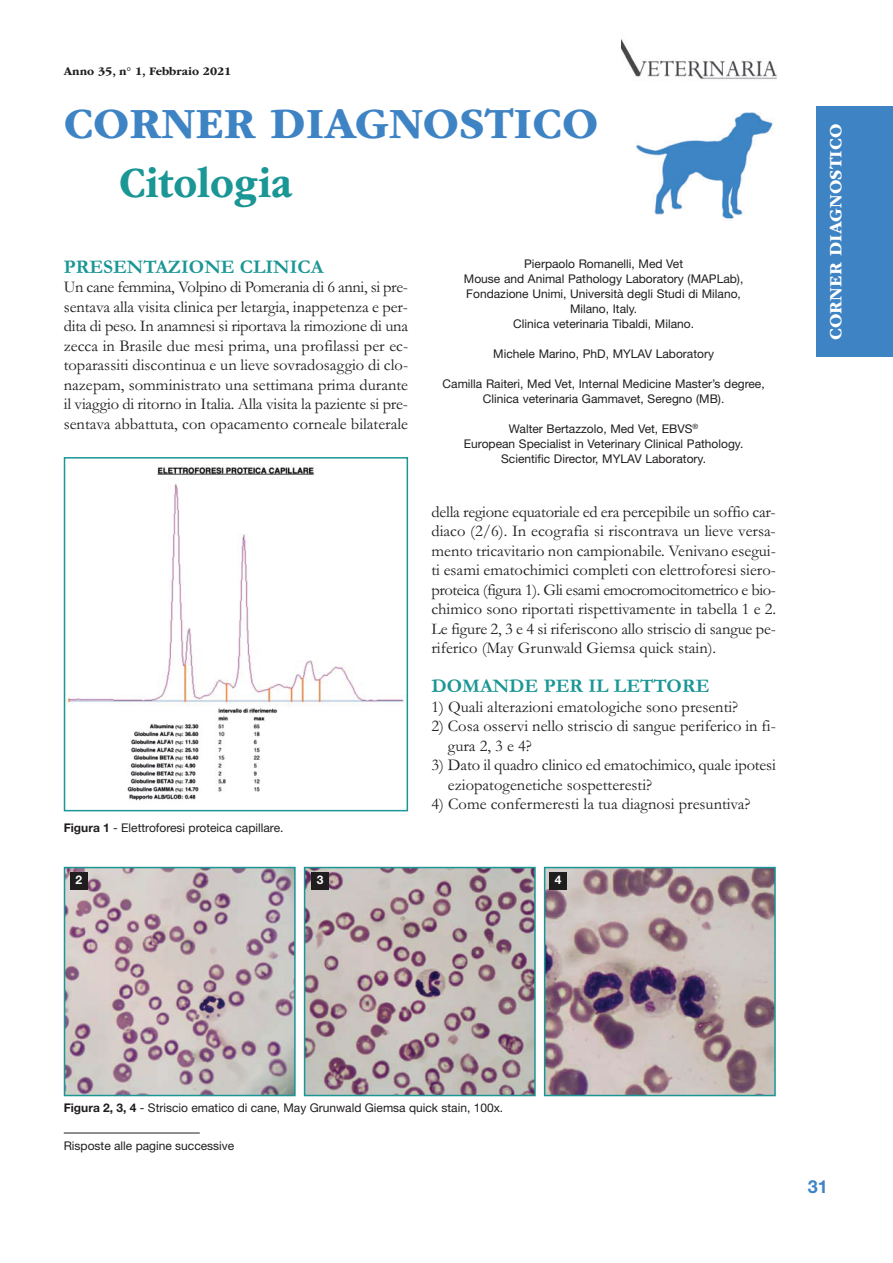
<style>
.page{position:relative;width:893px;height:1263px;background:#fff}
.page>*{position:absolute;margin:0;border:0;box-sizing:border-box;transform-origin:0 0}
.t1{font:700 45px "ITC Garamond Std";color:#3e84c5}
.t2{font:700 45px "ITC Garamond Std";color:#1a9695;scale:.9 1}
.t3{font:700 19.5px "Garamond";color:#1a9695}
.t4{font:700 18px "ITC Garamond Std";letter-spacing:.01em;color:#fff}
.t5{font:700 18px "Helvetica Neue LT Std";color:#3e84c5}
.t6{font:16.5px/19.5px "Garamond";color:#201d1e;text-align:justify}
.t7{font:12px/15px "Helvetica Neue LT Std";color:#201d1e;text-align:center}
.t8{font:700 12px "ITC Garamond Std";color:#201d1e}
.t9{font:700 12px "Helvetica Neue LT Std";color:#fff}
.s1{font-weight:700}
</style>
<div class="page">
<img style="left:621px;top:39px;width:156px;height:41px">
<div style="left:816px;top:107px;width:77px;height:250px;background:#3e84c5"></div>
<hr style="left:64px;top:1133px;width:136px;height:1px;background:#201d1e">
<img style="left:635px;top:112px;width:138px;height:109px">
<img style="left:67px;top:466px;width:337px;height:335px">
<div style="left:64px;top:457px;width:344px;height:354px;border:2px solid #1a9695"></div>
<img style="left:67px;top:870px;width:226px;height:223px">
<div style="left:64px;top:867px;width:232px;height:229px;border:2px solid #1a9695"></div>
<img style="left:307px;top:870px;width:226px;height:223px">
<div style="left:304px;top:867px;width:232px;height:229px;border:2px solid #1a9695"></div>
<img style="left:547px;top:870px;width:226px;height:223px">
<div style="left:544px;top:867px;width:232px;height:229px;border:2px solid #1a9695"></div>
<div style="left:70px;top:873px;width:17px;height:17px;background:#201d1e"></div>
<div style="left:311px;top:873px;width:18px;height:17px;background:#201d1e"></div>
<div style="left:550px;top:873px;width:17px;height:17px;background:#201d1e"></div>
<p class="t8" style="left:64px;top:64px;width:169px">Anno 35, n° 1, Febbraio 2021</p>
<h1 class="t1" style="left:64px;top:96px;width:536px">CORNER DIAGNOSTICO</h1>
<h1 class="t2" style="left:119px;top:155px;width:194px">Citologia</h1>
<p class="t3" style="left:64px;top:259px;width:261px">PRESENTAZIONE CLINICA</p>
<p class="t6" style="left:64px;top:279px;width:346px">Un cane femmina, Volpino di Pomerania di 6 anni, si pre&shy;sentava alla visita clinica per letargia, inappetenza e per&shy;dita di peso. In anamnesi si riportava la rimozione di una zecca in Brasile due mesi prima, una profilassi per ec&shy;toparassiti discontinua e un lieve sovradosaggio di clo&shy;nazepam, somministrato una settimana prima durante il viaggio di ritorno in Italia. Alla visita la paziente si pre&shy;sentava abbattuta, con opacamento corneale bilaterale</p>
<p class="t7" style="left:64px;top:821px;width:221px"><span class="s1">Figura 1</span> - Elettroforesi proteica capillare.</p>
<p class="t7" style="left:464px;top:258px;width:281px">Pierpaolo Romanelli, Med Vet<br>Mouse and Animal Pathology Laboratory (MAPLab), Fondazione Unimi, Università degli Studi di Milano, Milano, Italy.<br>Clinica veterinaria Tibaldi, Milano.</p>
<p class="t7" style="left:493px;top:348px;width:222px">Michele Marino, PhD, MYLAV Laboratory</p>
<p class="t7" style="left:443px;top:378px;width:324px">Camilla Raiteri, Med Vet, Internal Medicine Master’s degree,<br>Clinica veterinaria Gammavet, Seregno (MB).</p>
<p class="t7" style="left:464px;top:423px;width:281px">Walter Bertazzolo, Med Vet, EBVS<sup>®<br></sup>European Specialist in Veterinary Clinical Pathology.<br>Scientific Director, MYLAV Laboratory.</p>
<p class="t6" style="left:431px;top:504px;width:346px">della regione equatoriale ed era percepibile un soffio car&shy;diaco (2/6). In ecografia si riscontrava un lieve versa&shy;mento tricavitario non campionabile. Venivano esegui&shy;ti esami ematochimici completi con elettroforesi siero&shy;proteica (figura 1). Gli esami emocromocitometrico e bio&shy;chimico sono riportati rispettivamente in tabella 1 e 2.<br>Le figure 2, 3 e 4 si riferiscono allo striscio di sangue pe&shy;riferico (May Grunwald Giemsa quick stain).</p>
<p class="t3" style="left:431px;top:679px;width:279px">DOMANDE PER IL LETTORE</p>
<p class="t6" style="left:431px;top:699px;width:308px">1) Quali alterazioni ematologiche sono presenti?</p>
<p class="t6" style="left:448px;top:718px;width:329px;text-indent:-16px">2) Cosa osservi nello striscio di sangue periferico in fi&shy;gura 2, 3 e 4?</p>
<p class="t6" style="left:448px;top:757px;width:329px;text-indent:-16px">3) Dato il quadro clinico ed ematochimico, quale ipotesi eziopatogenetiche sospetteresti?</p>
<p class="t6" style="left:431px;top:796px;width:321px">4) Come confermeresti la tua diagnosi presuntiva?</p>
<p class="t9" style="left:75px;top:875px;width:8px">2</p>
<p class="t9" style="left:317px;top:875px;width:8px">3</p>
<p class="t9" style="left:555px;top:875px;width:8px">4</p>
<p class="t4" style="left:825px;top:340px;width:218px;rotate:-90deg">CORNER DIAGNOSTICO</p>
<p class="t7" style="left:64px;top:1102px;width:441px"><span class="s1">Figura 2, 3, 4</span> - Striscio ematico di cane, May Grunwald Giemsa quick stain, 100x.</p>
<p class="t7" style="left:64px;top:1140px;width:172px">Risposte alle pagine successive</p>
<p class="t5" style="left:808px;top:1180px;width:22px">31</p>
</div>
